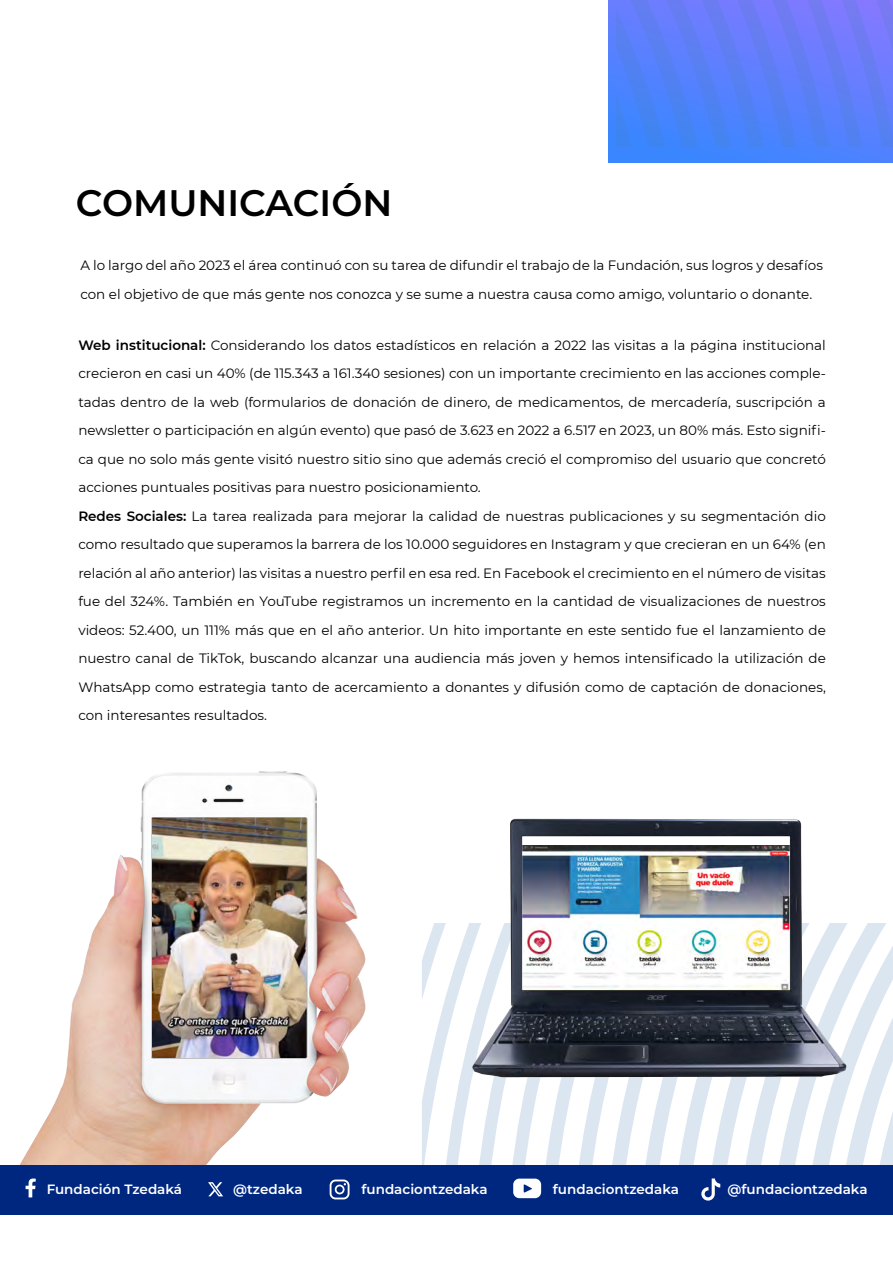
<style>
.page{position:relative;width:893px;height:1263px;background:#fff}
.page>*{position:absolute;margin:0;border:0;box-sizing:border-box;transform-origin:0 0}
.t1{font:600 36.9px "Montserrat";color:#000}
.t2{font:13.5px/28.5px "Montserrat";color:#000}
.t3{font:600 13.5px "Montserrat";color:#fff}
.s1{font-weight:600}
</style>
<div class="page">
<img style="left:10px;top:771px;width:356px;height:395px">
<svg style="left:608px;top:0;width:285px;height:163px;background:#4483ff"></svg>
<svg style="left:616px;top:0;width:277px;height:147px;background:#5c7ff8"></svg>
<div style="left:0;top:1166px;width:893px;height:49px;background:#002780"></div>
<svg style="left:26px;top:1178px;width:10px;height:19px"></svg>
<svg style="left:330px;top:1179px;width:19px;height:20px"></svg>
<svg style="left:208px;top:1182px;width:15px;height:14px"></svg>
<svg style="left:422px;top:924px;width:471px;height:276px"></svg>
<img style="left:469px;top:818px;width:379px;height:269px">
<h1 class="t1" style="left:76px;top:177px;width:318px">COMUNICACIÓN</h1>
<p class="t2" style="left:80px;top:251px;width:744px">A lo largo del año 2023 el área continuó con su tarea de difundir el trabajo de la Fundación, sus logros y desafíos con el objetivo de que más gente nos conozca y se sume a nuestra causa como amigo, voluntario o donante.</p>
<p class="t2" style="left:78px;top:330px;width:749px"><span class="s1">Web institucional:</span> Considerando los datos estadísticos en relación a 2022 las visitas a la página institucional crecieron en casi un 40% (de 115.343 a 161.340 sesiones) con un importante crecimiento en las acciones comple&shy;tadas dentro de la web (formularios de donación de dinero, de medicamentos, de mercadería, suscripción a newsletter o participación en algún evento) que pasó de 3.623 en 2022 a 6.517 en 2023, un 80% más. Esto signifi&shy;ca que no solo más gente visitó nuestro sitio sino que además creció el compromiso del usuario que concretó acciones puntuales positivas para nuestro posicionamiento.<br><span class="s1">Redes Sociales:</span> La tarea realizada para mejorar la calidad de nuestras publicaciones y su segmentación dio como resultado que superamos la barrera de los 10.000 seguidores en Instagram y que crecieran en un 64% (en relación al año anterior) las visitas a nuestro perfil en esa red. En Facebook el crecimiento en el número de visitas fue del 324%. También en YouTube registramos un incremento en la cantidad de visualizaciones de nuestros videos: 52.400, un 111% más que en el año anterior. Un hito importante en este sentido fue el lanzamiento de nuestro canal de TikTok, buscando alcanzar una audiencia más joven y hemos intensificado la utilización de WhatsApp como estrategia tanto de acercamiento a donantes y difusión como de captación de donaciones, con interesantes resultados.</p>
<p class="t3" style="left:47px;top:1180px;width:137px">Fundación Tzedaká</p>
<p class="t3" style="left:233px;top:1180px;width:71px">@tzedaka</p>
<p class="t3" style="left:362px;top:1180px;width:128px">fundaciontzedaka</p>
<p class="t3" style="left:553px;top:1180px;width:128px">fundaciontzedaka</p>
<p class="t3" style="left:728px;top:1180px;width:141px">@fundaciontzedaka</p>
</div>
